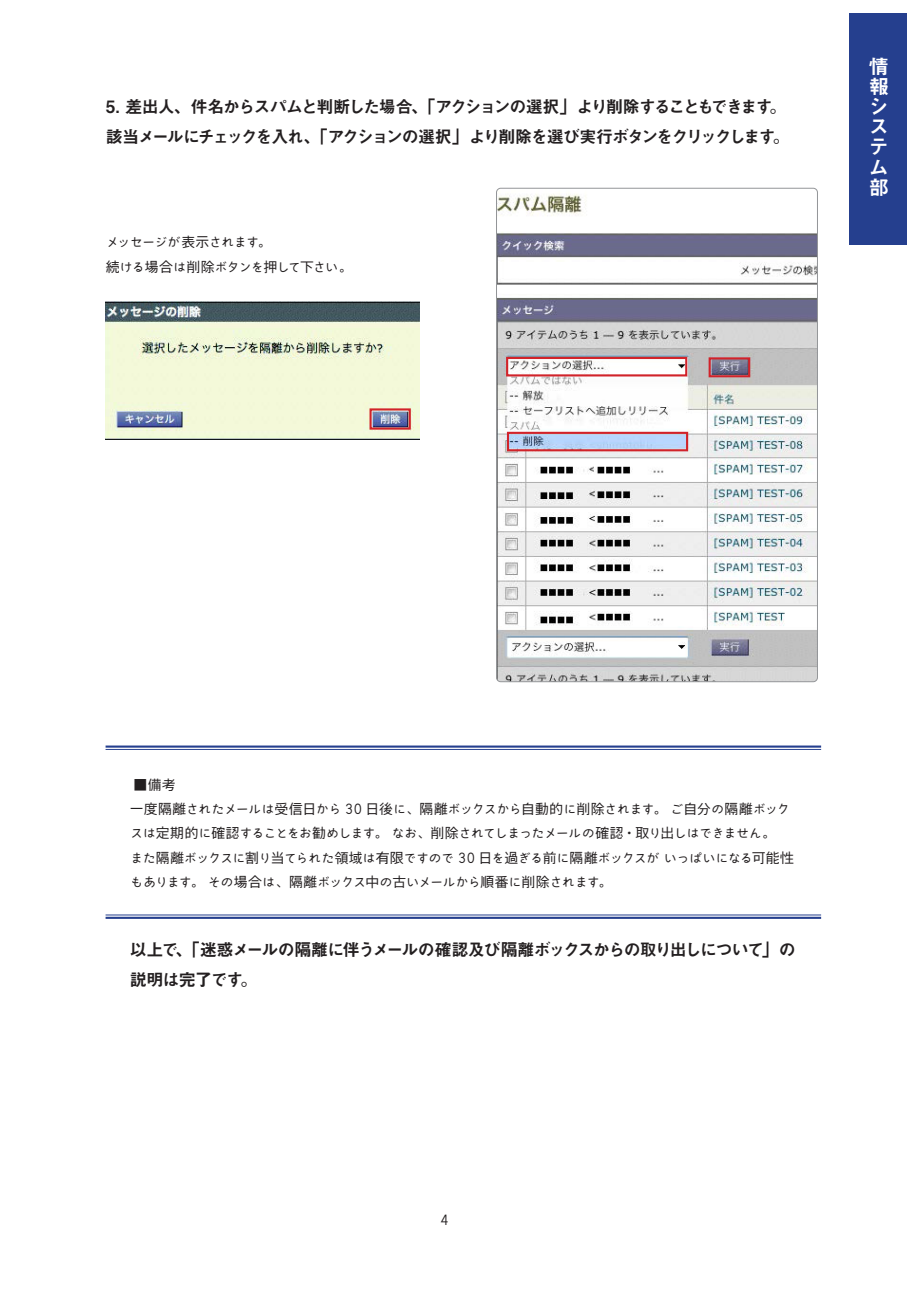
<style>
.page{position:relative;width:919px;height:1289px;background:#fff}
.page>*{position:absolute;margin:0;border:0;box-sizing:border-box;transform-origin:0 0}
.t1{font:20.25px/20.2px "Midashi Go Pro MB31";color:#fff;text-align:justify}
.t2{font:16.95px/29.7px "Midashi Go Pr 5 MB31";letter-spacing:-.095em;color:#231f20}
.t3{font:16.95px "Midashi Go Pr 5 MB31";letter-spacing:-.125em;color:#231f20}
.t4{font:16.95px "Midashi Go Pr 5 MB31";letter-spacing:-.05em;color:#231f20}
.t5{font:13.8px/24.2px "Kinuta Iroha 23 kaede Std N R";letter-spacing:-.075em;color:#231f20}
.t6{font:13.8px "Kinuta Iroha 23 kaede Std N R";letter-spacing:-.02em;color:#231f20}
</style>
<div class="page">
<div style="left:848px;top:13px;width:57px;height:231px;background:#253f8e"></div>
<img style="left:498px;top:188px;width:319px;height:493px">
<div style="left:496px;top:188px;width:321px;height:494px;border:1px solid #939598;border-radius:4px"></div>
<img style="left:106px;top:301px;width:314px;height:139px">
<div style="left:506px;top:357px;width:181px;height:19px;border:2px solid #d1232a"></div>
<div style="left:507px;top:432px;width:181px;height:19px;border:2px solid #d1232a"></div>
<div style="left:708px;top:357px;width:42px;height:20px;border:2px solid #d1232a"></div>
<div style="left:369px;top:408px;width:42px;height:21px;border:2px solid #d1232a"></div>
<hr style="left:106px;top:745px;width:715px;height:2px;background:#253f8e">
<hr style="left:106px;top:749px;width:715px;height:1px;background:#253f8e">
<hr style="left:106px;top:914px;width:715px;height:1px;background:#253f8e">
<hr style="left:106px;top:916px;width:715px;height:2px;background:#253f8e">
<p class="t2" style="left:772px;top:91px;width:19px;text-indent:-666px">5. 差出人、件名からスパムと判断した場合、「アクションの選択」より削除することもできます。</p>
<p class="t2" style="left:769px;top:91px;width:19px">。</p>
<p class="t3" style="left:106px;top:123px;width:671px">該当メールにチェックを入れ、「アクションの選択」より削除を選び実行ボタンをクリックします</p>
<p class="t5" style="left:106px;top:231px;width:248px">メッセージが表示されます<br>続ける場合は削除ボタンを押して下さい。</p>
<p class="t5" style="left:257px;top:231px;width:15px">。</p>
<h1 class="t1" style="left:868px;top:53px;width:21px">情報システム部</h1>
<p class="t5" style="left:133px;top:773px;width:44px">■備考</p>
<p class="t5" style="left:374px;top:797px;width:403px;text-indent:-244px">一度隔離されたメールは受信日から 30 日後に、隔離ボックスから自動的に削除されます<br>。なお、削除されてしまったメールの確認・取り出しはできません。</p>
<p class="t6" style="left:652px;top:801px;width:139px">。ご自分の隔離ボック</p>
<p class="t5" style="left:130px;top:821px;width:247px">スは定期的に確認することをお勧めします</p>
<p class="t5" style="left:130px;top:846px;width:665px">また隔離ボックスに割り当てられた領域は有限ですので 30 日を過ぎる前に隔離ボックスがいっぱいになる可能性</p>
<p class="t5" style="left:598px;top:870px;width:15px">。</p>
<p class="t5" style="left:190px;top:870px;width:412px">。その場合は、隔離ボックス中の古いメールから順番に削除されます</p>
<p class="t5" style="left:130px;top:870px;width:64px">もあります</p>
<p class="t2" style="left:175px;top:933px;width:621px">、「迷惑メールの隔離に伴うメールの確認及び隔離ボックスからの取り出しについて」の</p>
<p class="t2" style="left:130px;top:933px;width:50px">以上で</p>
<p class="t4" style="left:130px;top:966px;width:115px">説明は完了です</p>
<p class="t2" style="left:240px;top:963px;width:19px">。</p>
<p class="t5" style="left:440px;top:1208px;width:10px">4</p>
</div>
